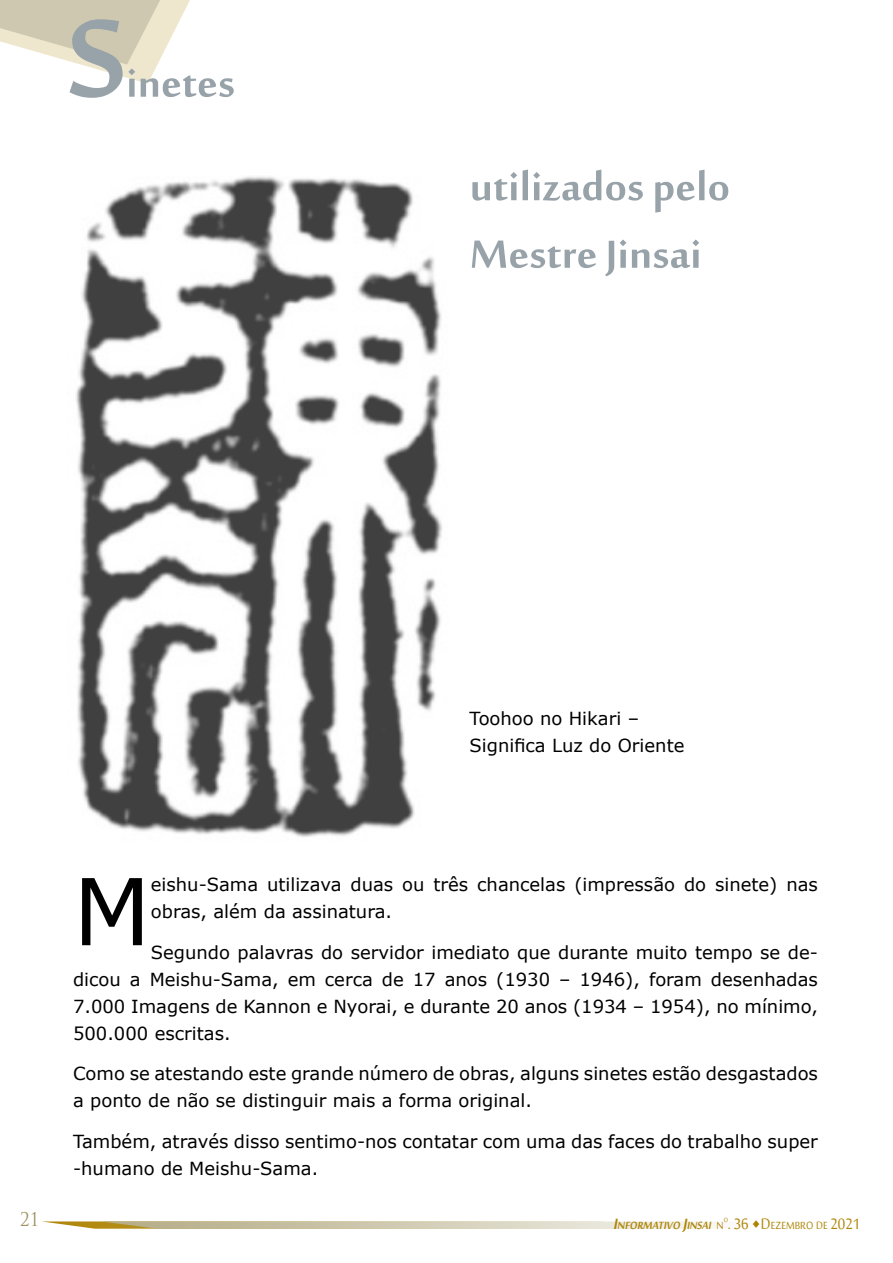
<style>
.page{position:relative;width:893px;height:1263px;background:#fff}
.page>*{position:absolute;margin:0;border:0;box-sizing:border-box;transform-origin:0 0}
.Jinsai_page{font:700 153px "Sakkal Majalla";color:#97a2a9}
.Jinsai_texto{font:92.25px "Verdana";color:#000}
.Jinsai_page-2{font:700 54px/67.5px "Sakkal Majalla";color:#97a2a9}
.t1{font:700 53.7px "Sakkal Majalla";color:#ae8405;scale:.9 1}
.t2{font:20.55px "Sakkal Majalla";color:#ae8405;scale:.9 1}
.t3{font:18.45px "Trajan Pro";color:#9d9261;scale:.9 1}
.Jinsai_texto-2{font:18px/27px "Verdana";color:#000}
.t4{font:italic 700 14.4px "Sakkal Majalla";color:#ae8405;scale:.9 1}
.t5{font:14.4px "Sakkal Majalla";color:#ae8405;scale:.9 1}
.t6{font:8.4px "Sakkal Majalla";color:#ae8405;scale:.9 1}
.s1{font-size:20.55px}
.s2{font-weight:400;font-style:normal}
</style>
<div class="page">
<svg style="left:42px;top:1221px;width:674px;height:8px;background:#d5ccae"></svg>
<svg style="left:0;top:0;width:190px;height:84px"></svg>
<img style="left:76px;top:176px;width:366px;height:661px">
<p class="Jinsai_page" style="left:68px;top:-26px;width:60px">S</p>
<p class="Jinsai_page-2" style="left:126px;top:53px;width:110px">inetes</p>
<p class="Jinsai_page-2" style="left:470px;top:157px;width:262px">utilizados pelo<br>Mestre Jinsai</p>
<p class="Jinsai_texto-2" style="left:470px;top:705px;width:171px">Toohoo no Hikari –</p>
<p class="Jinsai_texto-2" style="left:470px;top:732px;width:216px">Significa Luz do Oriente</p>
<p class="Jinsai_texto" style="left:73px;top:848px;width:79px">M</p>
<p class="Jinsai_texto-2" style="left:151px;top:871px;width:669px">eishu-Sama utilizava duas ou três chancelas (impressão do sinete) nas obras, além da assinatura.</p>
<p class="Jinsai_texto-2" style="left:73px;top:938px;width:746px;text-align:justify;text-indent:78px">Segundo palavras do servidor imediato que durante muito tempo se de&shy;dicou a Meishu-Sama, em cerca de 17 anos (1930 – 1946), foram desenhadas 7.000 Imagens de Kannon e Nyorai, e durante 20 anos (1934 – 1954), no mínimo, 500.000 escritas.</p>
<p class="Jinsai_texto-2" style="left:73px;top:1060px;width:746px">Como se atestando este grande número de obras, alguns sinetes estão desgastados a ponto de não se distinguir mais a forma original.</p>
<p class="Jinsai_texto-2" style="left:73px;top:1127px;width:746px">Também, através disso sentimo-nos contatar com uma das faces do trabalho super -humano de Meishu-Sama.</p>
<p class="t3" style="left:20px;top:1207px;width:23px">21</p>
<p class="t2" style="left:728px;top:1213px;width:25px">. 36</p>
<h3 class="t1" style="left:751px;top:1183px;width:12px">.</h3>
<p class="t5" style="left:761px;top:1218px;width:112px"><span class="s1">D</span>ezembro de <span class="s1">2021</span></p>
<p class="t4" style="left:613px;top:1218px;width:124px"><span class="s1">I</span> nformativo <span class="s1">J</span>insai <span class="s2">n</span></p>
<p class="t6" style="left:724px;top:1216px;width:6px">o</p>
</div>
